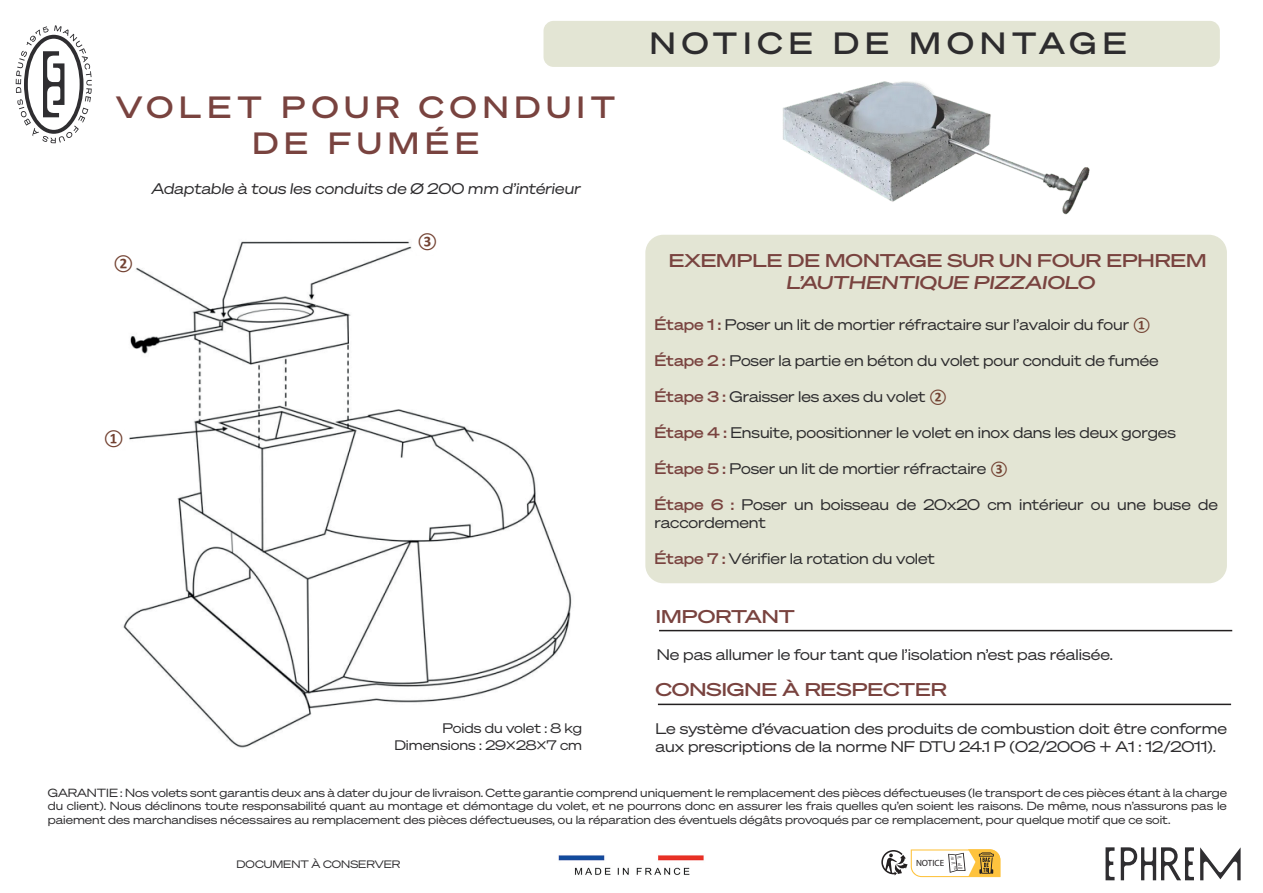
<style>
.page{position:relative;width:1263px;height:893px;background:#fff}
.page>*{position:absolute;margin:0;border:0;box-sizing:border-box;transform-origin:0 0}
.t1{font:30px/36px "Sohne Breit Kraftig";letter-spacing:.2em;color:#79433f;text-align:center}
.t2{font:30px "Sohne Breit Kraftig";letter-spacing:.21em;color:#2d2c2e}
.t3{font:18px "Sohne Breit Kraftig";color:#79433f;scale:1.09 1}
.t4{font:18px "Sohne Breit Kraftig";color:#79433f;scale:1.1 1}
.t5{font:18px "Sohne Breit Kraftig Kursiv";color:#79433f;scale:1.09 1}
.t6{font:15px/18px "Sohne Breit Buch";letter-spacing:-.005em;color:#2d2c2e}
.t7{font:15px "Sohne Breit Buch Kursiv";color:#2d2c2e}
.t8{font:700 15px "Calibri";color:#734232}
.t9{font:13.5px/16.2px "Sohne Breit Buch";color:#2d2c2e;text-align:right}
.t10{font:11.55px/13.8px "Sohne Breit Buch";color:#2d2c2e;text-align:justify}
.t11{font:10.5px "Sohne Breit Buch";color:#2d2c2e}
.t12{font:9px "Myriad Pro";color:#231f20}
.s1{font-family:"Sohne Breit Kraftig";color:#79433f}
.s2{font-family:"Calibri";font-weight:700;font-size:13.5px;color:#734232}
</style>
<div class="page">
<img style="left:123px;top:241px;width:449px;height:507px">
<div style="left:645px;top:235px;width:582px;height:348px;background:#e3e5d4;border-radius:18px"></div>
<svg style="left:1105px;top:847px;width:135px;height:33px"></svg>
<svg style="left:16px;top:25px;width:76px;height:118px"></svg>
<div style="left:543px;top:21px;width:677px;height:46px;background:#e3e5d4;border-radius:10px"></div>
<img style="left:558px;top:855px;width:146px;height:20px">
<hr style="left:658px;top:704px;width:573px;height:1px;background:#231f20">
<img style="left:783px;top:81px;width:307px;height:134px">
<hr style="left:659px;top:630px;width:573px;height:1px;background:#231f20">
<svg style="left:881px;top:849px;width:120px;height:29px"></svg>
<div style="left:104px;top:426px;width:25px;height:25px;background:#fff;border-radius:50%"></div>
<div style="left:103px;top:425px;width:27px;height:27px;border:2px solid #fff;border-radius:50%"></div>
<div style="left:111px;top:251px;width:25px;height:25px;background:#fff;border-radius:50%"></div>
<div style="left:110px;top:250px;width:26px;height:27px;border:2px solid #fff;border-radius:50%"></div>
<div style="left:412px;top:232px;width:25px;height:25px;background:#fff;border-radius:50%"></div>
<div style="left:412px;top:231px;width:26px;height:27px;border:2px solid #fff;border-radius:50%"></div>
<h1 class="t1" style="left:116px;top:88px;width:501px">VOLET POUR CONDUIT<br>DE FUMÉE</h1>
<p class="t7" style="left:151px;top:179px;width:430px">Adaptable à tous les conduits de Ø 200 mm d’intérieur</p>
<p class="t8" style="left:113px;top:254px;width:21px">②</p>
<p class="t8" style="left:104px;top:429px;width:21px">①</p>
<p class="t8" style="left:418px;top:231px;width:21px">③</p>
<p class="t9" style="left:394px;top:720px;width:189px">Poids du volet : 8 kg<br>Dimensions : 29×28×7 cm</p>
<h1 class="t2" style="left:650px;top:24px;width:478px">NOTICE DE MONTAGE</h1>
<p class="t3" style="left:669px;top:249px;width:495px">EXEMPLE DE MONTAGE SUR UN FOUR EPHREM</p>
<p class="t5" style="left:786px;top:270px;width:285px">L’AUTHENTIQUE PIZZAIOLO</p>
<p class="t6" style="left:654px;top:315px;width:498px"><span class="s1">Étape 1 :</span> Poser un lit de mortier réfractaire sur l’avaloir du four <span class="s2">①</span></p>
<p class="t6" style="left:654px;top:351px;width:506px"><span class="s1">Étape 2 :</span> Poser la partie en béton du volet pour conduit de fumée</p>
<p class="t6" style="left:654px;top:387px;width:294px"><span class="s1">Étape 3 :</span> Graisser les axes du volet <span class="s2">②</span></p>
<p class="t6" style="left:654px;top:423px;width:523px"><span class="s1">Étape 4 :</span> Ensuite, poositionner le volet en inox dans les deux gorges</p>
<p class="t6" style="left:654px;top:459px;width:355px"><span class="s1">Étape 5 :</span> Poser un lit de mortier réfractaire <span class="s2">③</span></p>
<p class="t6" style="left:654px;top:495px;width:565px"><span class="s1">Étape 6 :</span> Poser un boisseau de 20x20 cm intérieur ou une buse de raccordement</p>
<p class="t6" style="left:654px;top:549px;width:282px"><span class="s1">Étape 7 :</span> Vérifier la rotation du volet</p>
<p class="t4" style="left:656px;top:604px;width:128px">IMPORTANT</p>
<p class="t6" style="left:657px;top:645px;width:458px">Ne pas allumer le four tant que l’isolation n’est pas réalisée.</p>
<p class="t4" style="left:655px;top:678px;width:266px">CONSIGNE À RESPECTER</p>
<p class="t6" style="left:656px;top:719px;width:573px">Le système d’évacuation des produits de combustion doit être conforme aux prescriptions de la norme NF DTU 24.1 P (02/2006 + A1 : 12/2011).</p>
<p class="t10" style="left:48px;top:785px;width:1181px">GARANTIE : Nos volets sont garantis deux ans à dater du jour de livraison. Cette garantie comprend uniquement le remplacement des pièces défectueuses (le transport de ces pièces étant à la charge du client). Nous déclinons toute responsabilité quant au montage et démontage du volet, et ne pourrons donc en assurer les frais quelles qu’en soient les raisons. De même, nous n’assurons pas le paiement des marchandises nécessaires au remplacement des pièces défectueuses, ou la réparation des éventuels dégâts provoqués par ce remplacement, pour quelque motif que ce soit.</p>
<p class="t11" style="left:236px;top:857px;width:165px">DOCUMENT À CONSERVER</p>
<p class="t12" style="left:916px;top:857px;width:30px">NOTICE</p>
</div>
